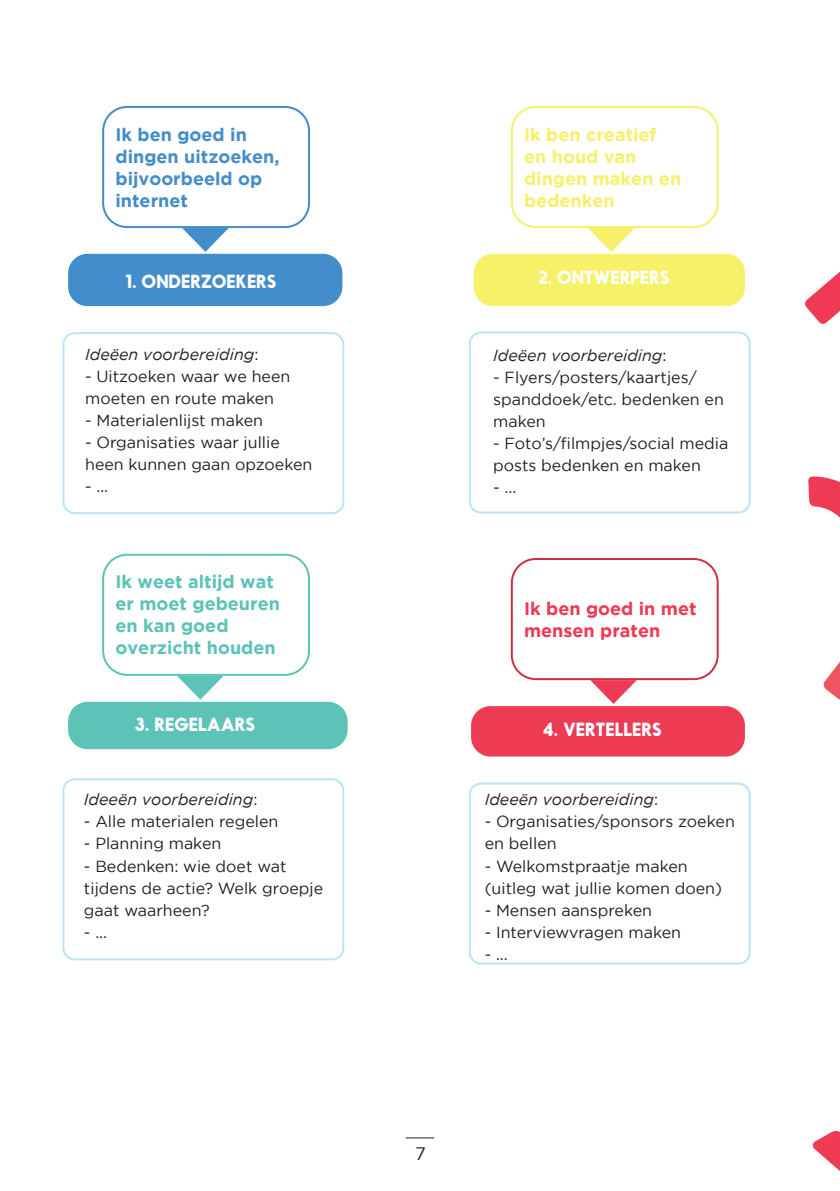
<style>
.page{position:relative;width:840px;height:1191px;background:#fff}
.page>*{position:absolute;margin:0;border:0;box-sizing:border-box;transform-origin:0 0}
.t1{font:700 18px/22px "Gotham";color:#5cc3b6}
.t2{font:700 18px/22px "Gotham";color:#448dcb}
.t3{font:700 18px "Odudo Soft";color:#fff}
.t4{font:700 18px/22px "Gotham";color:#f7f06b}
.t5{font:700 18px/22px "Gotham";color:#ee3a54}
.t6{font:18px "Gotham";color:#231f20}
.t7{font:16px/22px "Gotham";color:#231f20}
.t8{font:italic 16px "Gotham";color:#231f20}
.s1{font-style:normal}
</style>
<div class="page">
<div style="left:102px;top:106px;width:208px;height:122px;border:2px solid #448dcb;border-radius:24px"></div>
<div style="left:510px;top:106px;width:208px;height:122px;border:2px solid #f7f06b;border-radius:24px"></div>
<div style="left:102px;top:554px;width:208px;height:122px;border:2px solid #5cc3b6;border-radius:24px"></div>
<div style="left:510px;top:558px;width:208px;height:122px;border:2px solid #ce2f47;border-radius:24px"></div>
<div style="left:69px;top:255px;width:272px;height:50px;background:#448dcb;border-radius:18px"></div>
<div style="left:68px;top:254px;width:274px;height:52px;border:2px solid #448dcb;border-radius:18px"></div>
<div style="left:474px;top:255px;width:269px;height:50px;background:#f7f069;border-radius:18px"></div>
<div style="left:473px;top:254px;width:271px;height:52px;border:2px solid #f7f069;border-radius:18px"></div>
<div style="left:472px;top:707px;width:271px;height:48px;background:#ee3b54;border-radius:18px"></div>
<div style="left:471px;top:706px;width:273px;height:50px;border:2px solid #ee3b54;border-radius:18px"></div>
<div style="left:69px;top:703px;width:277px;height:45px;background:#5dc3b6;border-radius:18px"></div>
<div style="left:68px;top:702px;width:279px;height:47px;border:2px solid #5dc3b6;border-radius:18px"></div>
<svg style="left:175px;top:675px;width:51px;height:25px"></svg>
<svg style="left:587px;top:679px;width:51px;height:25px"></svg>
<svg style="left:585px;top:227px;width:51px;height:25px"></svg>
<svg style="left:180px;top:227px;width:51px;height:25px"></svg>
<div style="left:62px;top:332px;width:282px;height:182px;border:2px solid #b9e5fa;border-radius:11px"></div>
<div style="left:468px;top:331px;width:282px;height:182px;border:2px solid #b9e5fa;border-radius:11px"></div>
<div style="left:62px;top:778px;width:282px;height:182px;border:2px solid #b9e5fa;border-radius:11px"></div>
<div style="left:468px;top:782px;width:282px;height:182px;border:2px solid #b9e5fa;border-radius:11px"></div>
<svg style="left:812px;top:1130px;width:27px;height:40px"></svg>
<svg style="left:805px;top:272px;width:34px;height:52px"></svg>
<svg style="left:823px;top:663px;width:16px;height:36px"></svg>
<svg style="left:808px;top:476px;width:31px;height:41px"></svg>
<svg style="left:405px;top:1137px;width:29px;height:1px"></svg>
<p class="t2" style="left:115px;top:123px;width:165px">Ik ben goed in dingen uitzoeken, bijvoorbeeld op internet</p>
<p class="t4" style="left:524px;top:123px;width:158px">Ik ben creatief en houd van dingen maken en bedenken</p>
<p class="t3" style="left:125px;top:269px;width:152px">1. ONDERZOEKERS</p>
<p class="t3" style="left:537px;top:265px;width:133px">2. ONTWERPERS</p>
<p class="t8" style="left:85px;top:345px;width:175px">Ideëen voorbereiding<span class="s1">:</span></p>
<p class="t7" style="left:85px;top:365px;width:207px">- Uitzoeken waar we heen moeten en route maken</p>
<p class="t7" style="left:85px;top:409px;width:179px">- Materialenlijst maken</p>
<p class="t7" style="left:85px;top:431px;width:229px">- Organisaties waar jullie heen kunnen gaan opzoeken</p>
<p class="t7" style="left:85px;top:475px;width:25px">- ...</p>
<p class="t1" style="left:115px;top:570px;width:166px">Ik weet altijd wat er moet gebeuren en kan goed overzicht houden</p>
<p class="t8" style="left:493px;top:346px;width:175px">Ideëen voorbereiding<span class="s1">:</span></p>
<p class="t7" style="left:493px;top:366px;width:232px">- Flyers/posters/kaartjes/ spanddoek/etc. bedenken en maken</p>
<p class="t7" style="left:493px;top:432px;width:236px">- Foto’s/filmpjes/social media posts bedenken en maken</p>
<p class="t7" style="left:493px;top:476px;width:25px">- ...</p>
<p class="t5" style="left:524px;top:597px;width:174px">Ik ben goed in met mensen praten</p>
<p class="t3" style="left:134px;top:712px;width:122px">3. REGELAARS</p>
<p class="t3" style="left:542px;top:717px;width:120px">4. VERTELLERS</p>
<p class="t8" style="left:84px;top:791px;width:175px">Ideeën voorbereiding<span class="s1">:</span></p>
<p class="t7" style="left:84px;top:810px;width:196px">- Alle materialen regelen</p>
<p class="t7" style="left:84px;top:832px;width:139px">- Planning maken</p>
<p class="t7" style="left:84px;top:854px;width:240px">- Bedenken: wie doet wat tijdens de actie? Welk groepje gaat waarheen?</p>
<p class="t7" style="left:84px;top:920px;width:25px">- ...</p>
<p class="t8" style="left:484px;top:791px;width:175px">Ideeën voorbereiding<span class="s1">:</span></p>
<p class="t7" style="left:484px;top:810px;width:251px">- Organisaties/sponsors zoeken en bellen</p>
<p class="t7" style="left:484px;top:854px;width:239px">- Welkomstpraatje maken (uitleg wat jullie komen doen)</p>
<p class="t7" style="left:484px;top:898px;width:169px">- Mensen aanspreken</p>
<p class="t7" style="left:484px;top:920px;width:198px">- Interviewvragen maken</p>
<p class="t7" style="left:484px;top:942px;width:25px">- ...</p>
<p class="t6" style="left:415px;top:1143px;width:12px">7</p>
</div>
